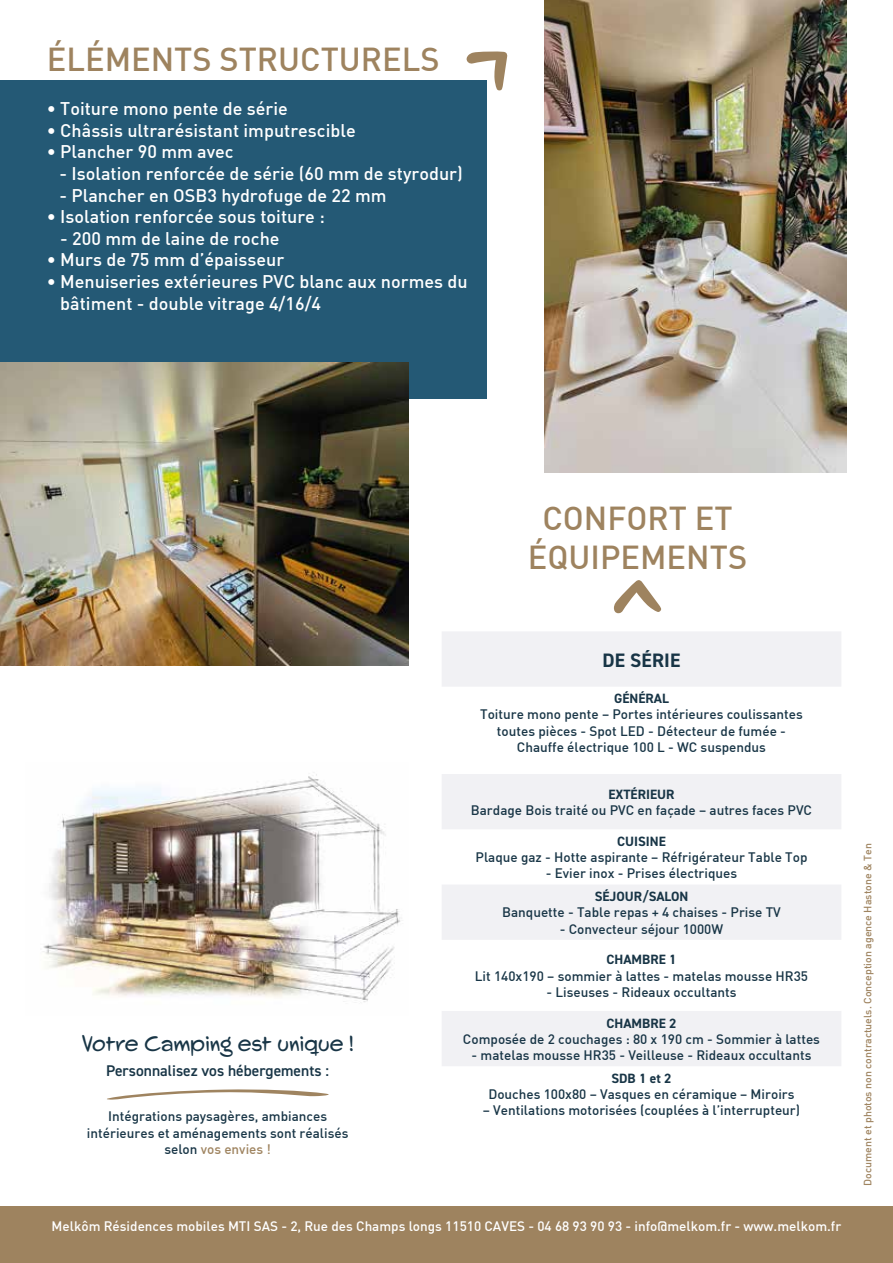
<style>
.page{position:relative;width:893px;height:1263px;background:#fff}
.page>*{position:absolute;margin:0;border:0;box-sizing:border-box;transform-origin:0 0}
.t1{font:500 32.55px/39px "DIN";color:#9e835f;text-align:center}
.t2{font:22.35px "Swing King";color:#183546}
.t3{font:700 19.5px "DIN2014";letter-spacing:.01em;color:#183546}
.t4{font:500 18px/21.6px "DIN";color:#fff}
.t5{font:600 15.6px "DIN2014";color:#183546}
.t6{font:500 13.5px/16.2px "DIN";color:#183546;text-align:center}
.t7{font:500 13.5px "DIN";color:#fff}
.t8{font:700 13.5px "DIN2014";color:#183546}
.t9{font:500 10.5px "DIN";color:#9f8460}
.s1{color:#9f8460}
</style>
<div class="page">
<img style="left:544px;top:0;width:302px;height:472px">
<div style="left:0;top:1207px;width:893px;height:56px;background:#9e835f"></div>
<svg style="left:442px;top:632px;width:399px;height:434px;fill:#f1f1f4"></svg>
<div style="left:0;top:81px;width:487px;height:318px;background:#245975"></div>
<svg style="left:465px;top:51px;width:42px;height:40px"></svg>
<svg style="left:614px;top:580px;width:47px;height:33px"></svg>
<img style="left:0;top:362px;width:409px;height:303px">
<img style="left:43px;top:774px;width:358px;height:228px">
<svg style="left:107px;top:1089px;width:222px;height:11px"></svg>
<h1 class="t1" style="left:47px;top:39px;width:394px">ÉLÉMENTS STRUCTURELS</h1>
<h3 class="t4" style="left:47px;top:97px;width:243px">• Toiture mono pente de série</h3>
<h3 class="t4" style="left:47px;top:119px;width:310px">• Châssis ultrarésistant imputrescible</h3>
<h3 class="t4" style="left:47px;top:140px;width:188px">• Plancher 90 mm avec</h3>
<h3 class="t4" style="left:60px;top:162px;width:405px">- Isolation renforcée de série (60 mm de styrodur)</h3>
<h3 class="t4" style="left:60px;top:184px;width:329px">- Plancher en OSB3 hydrofuge de 22 mm</h3>
<h3 class="t4" style="left:47px;top:205px;width:279px">• Isolation renforcée sous toiture :</h3>
<h3 class="t4" style="left:60px;top:227px;width:221px">- 200 mm de laine de roche</h3>
<h3 class="t4" style="left:47px;top:248px;width:239px">• Murs de 75 mm d’épaisseur</h3>
<h3 class="t4" style="left:60px;top:270px;width:409px;text-indent:-14px">• Menuiseries extérieures PVC blanc aux normes du bâtiment - double vitrage 4/16/4</h3>
<h1 class="t1" style="left:528px;top:497px;width:221px">CONFORT ET<br>ÉQUIPEMENTS</h1>
<h2 class="t2" style="left:82px;top:1030px;width:273px">Votre Camping est unique !</h2>
<p class="t5" style="left:106px;top:1060px;width:224px">Personnalisez vos hébergements :</p>
<p class="t6" style="left:87px;top:1108px;width:263px">Intégrations paysagères, ambiances intérieures et aménagements sont réalisés selon <span class="s1">vos envies !</span></p>
<h3 class="t3" style="left:602px;top:647px;width:80px">DE SÉRIE</h3>
<p class="t8" style="left:614px;top:689px;width:56px">GÉNÉRAL</p>
<p class="t6" style="left:480px;top:706px;width:324px">Toiture mono pente – Portes intérieures coulissantes toutes pièces - Spot LED - Détecteur de fumée -<br>Chauffe électrique 100 L - WC suspendus</p>
<p class="t8" style="left:608px;top:785px;width:68px">EXTÉRIEUR</p>
<p class="t6" style="left:471px;top:801px;width:343px">Bardage Bois traité ou PVC en façade – autres faces PVC</p>
<p class="t8" style="left:617px;top:832px;width:50px">CUISINE</p>
<p class="t6" style="left:476px;top:849px;width:333px">Plaque gaz - Hotte aspirante – Réfrigérateur Table Top</p>
<p class="t6" style="left:546px;top:865px;width:193px">- Evier inox - Prises électriques</p>
<p class="t8" style="left:595px;top:888px;width:95px">SÉJOUR/SALON</p>
<p class="t6" style="left:502px;top:904px;width:280px">Banquette - Table repas + 4 chaises - Prise TV</p>
<p class="t6" style="left:560px;top:920px;width:165px">- Convecteur séjour 1000W</p>
<p class="t8" style="left:606px;top:951px;width:71px">CHAMBRE 1</p>
<p class="t6" style="left:475px;top:967px;width:335px">Lit 140x190 – sommier à lattes - matelas mousse HR35</p>
<p class="t6" style="left:546px;top:983px;width:191px">- Liseuses - Rideaux occultants</p>
<p class="t8" style="left:606px;top:1014px;width:71px">CHAMBRE 2</p>
<p class="t6" style="left:463px;top:1030px;width:359px">Composée de 2 couchages : 80 x 190 cm - Sommier à lattes</p>
<p class="t6" style="left:472px;top:1047px;width:341px">- matelas mousse HR35 - Veilleuse - Rideaux occultants</p>
<p class="t8" style="left:611px;top:1069px;width:62px">SDB 1 et 2</p>
<p class="t6" style="left:488px;top:1086px;width:308px">Douches 100x80 – Vasques en céramique – Miroirs</p>
<p class="t6" style="left:483px;top:1102px;width:319px">– Ventilations motorisées (couplées à l’interrupteur)</p>
<p class="t7" style="left:52px;top:1217px;width:791px">Melkôm Résidences mobiles MTI SAS - 2, Rue des Champs longs 11510 CAVES - 04 68 93 90 93 - info@melkom.fr - www.melkom.fr</p>
<p class="t9" style="left:861px;top:1185px;width:344px;rotate:-90deg">Document et photos non contractuels. Conception agence Hastone &amp; Ten</p>
</div>
